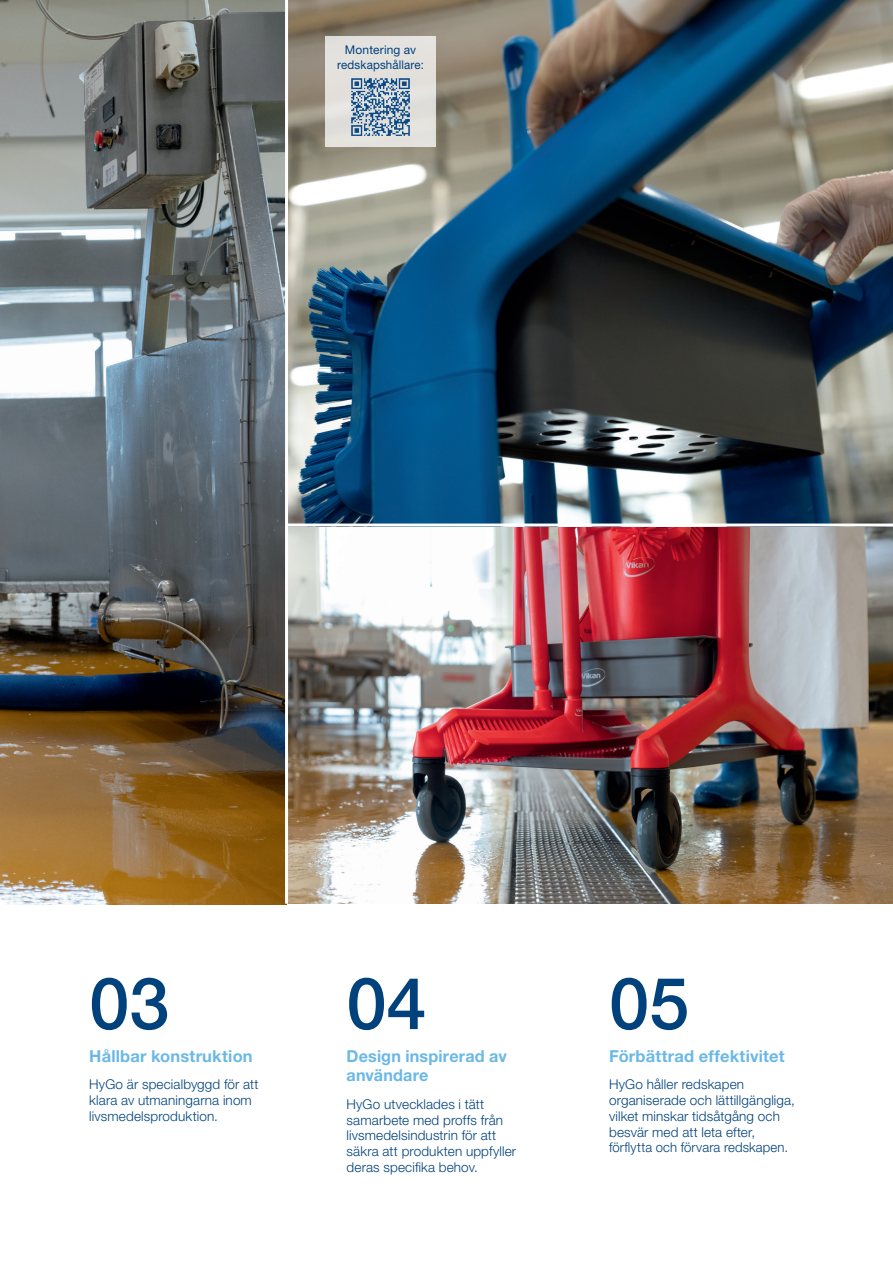
<style>
.page{position:relative;width:893px;height:1263px;background:#fff}
.page>*{position:absolute;margin:0;border:0;box-sizing:border-box;transform-origin:0 0}
.t1{font:500 72px "Helvetica Neue LT Std";color:#01427c}
.t2{font:700 16.5px/19.5px "Helvetica Neue LT Std";letter-spacing:.01em;color:#6bb8e6}
.t3{font:300 13.5px/15.8px "Helvetica Neue LT Std";letter-spacing:.01em;color:#01427c}
.t4{font:12px/15px "Helvetica Neue LT Std";letter-spacing:.015em;color:#01427c;text-align:center}
</style>
<div class="page">
<img style="left:0;top:0;width:893px;height:904px">
<hr style="left:285px;top:0;width:3px;height:904px;background:#fff">
<hr style="left:287px;top:523px;width:606px;height:3px;background:#fff">
<div style="left:325px;top:36px;width:111px;height:111px;background:#e4e1de"></div>
<img style="left:351px;top:78px;width:59px;height:58px">
<p class="t4" style="left:337px;top:42px;width:88px">Montering av redskapshållare:</p>
<h1 class="t1" style="left:89px;top:960px;width:82px">03</h1>
<p class="t2" style="left:89px;top:1045px;width:165px">Hållbar konstruktion</p>
<p class="t3" style="left:89px;top:1076px;width:171px">HyGo är specialbyggd för att klara av utmaningarna inom livsmedelsproduktion.</p>
<h1 class="t1" style="left:347px;top:960px;width:82px">04</h1>
<p class="t2" style="left:347px;top:1045px;width:162px">Design inspirerad av användare</p>
<p class="t3" style="left:347px;top:1096px;width:171px">HyGo utvecklades i tätt samarbete med proffs från livsmedelsindustrin för att säkra att produkten uppfyller deras specifika behov.</p>
<h1 class="t1" style="left:609px;top:960px;width:82px">05</h1>
<p class="t2" style="left:609px;top:1045px;width:177px">Förbättrad effektivitet</p>
<p class="t3" style="left:609px;top:1076px;width:187px">HyGo håller redskapen organiserade och lättillgängliga, vilket minskar tidsåtgång och besvär med att leta efter, förflytta och förvara redskapen.</p>
</div>
